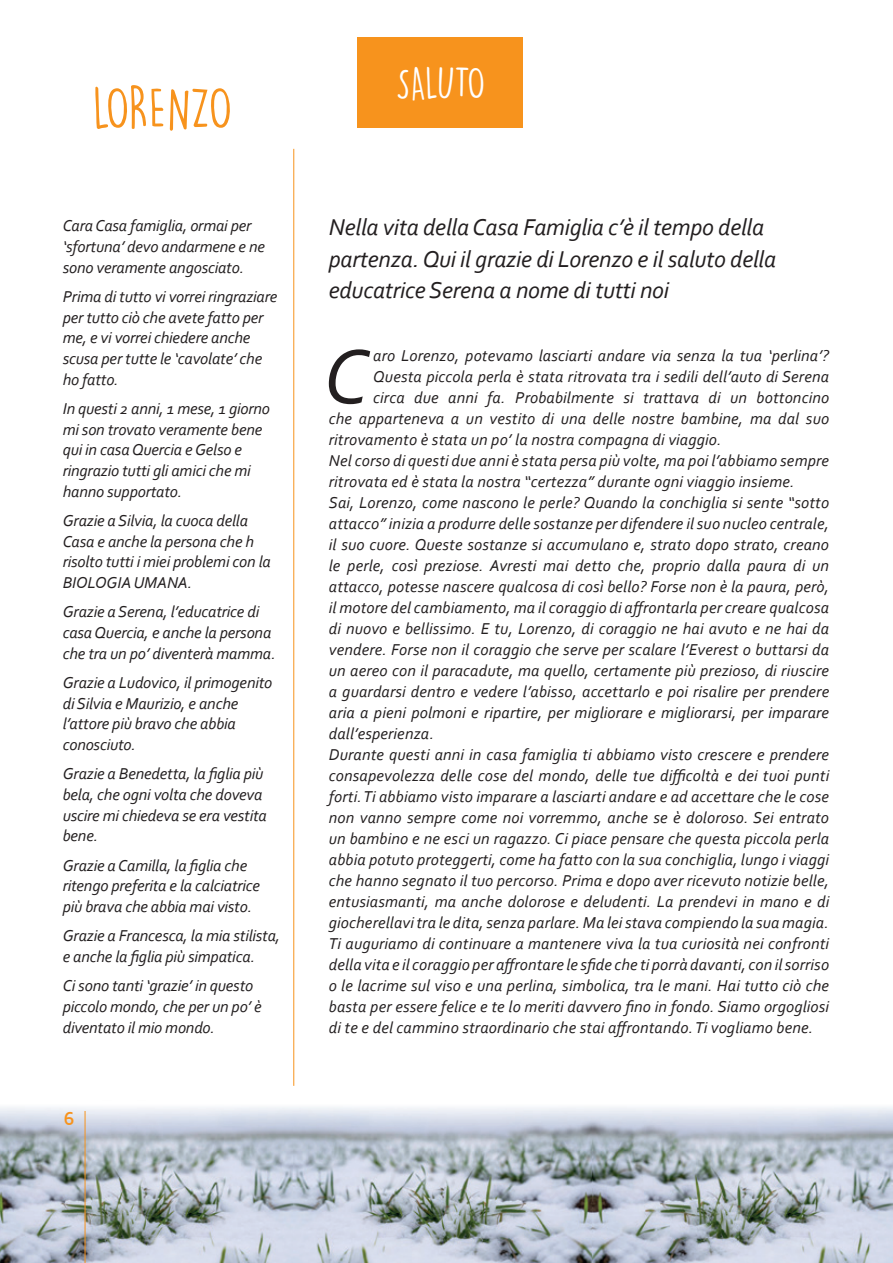
<style>
.page{position:relative;width:893px;height:1263px;background:#fff}
.page>*{position:absolute;margin:0;border:0;box-sizing:border-box;transform-origin:0 0}
.t1{font:italic 80.85px "Corbel";color:#231f20}
.t2{font:54px "DK Lemon Yellow Sun";letter-spacing:-.025em;color:#f7931d}
.t3{font:40.95px "DK Lemon Yellow Sun";letter-spacing:-.03em;color:#fff}
.t4{font:italic 24px/31.5px "Corbel";letter-spacing:-.01em;color:#231f20}
.t5{font:700 19.5px "Corbel";color:#f7931d}
.t6{font:italic 16.5px "Corbel";letter-spacing:.01em;color:#231f20}
.t7{font:italic 16.5px/20.7px "Corbel";letter-spacing:-.01em;color:#231f20}
</style>
<div class="page">
<div style="left:357px;top:37px;width:166px;height:90px;background:#f7931d"></div>
<img style="left:0;top:1107px;width:893px;height:156px">
<hr style="left:293px;top:149px;width:1px;height:937px;background:#f7931d">
<hr style="left:85px;top:1111px;width:1px;height:152px;background:#f7931d">
<h2 class="t2" style="left:93px;top:76px;width:141px">LORENZO</h2>
<p class="t7" style="left:63px;top:215px;width:204px">Cara Casa famiglia, ormai per ‘sfortuna’ devo andarmene e ne sono veramente angosciato.</p>
<p class="t7" style="left:63px;top:286px;width:216px">Prima di tutto vi vorrei ringraziare per tutto ciò che avete fatto per me, e vi vorrei chiedere anche scusa per tutte le ‘cavolate’ che ho fatto.</p>
<p class="t7" style="left:63px;top:398px;width:209px">In questi 2 anni, 1 mese, 1 giorno mi son trovato veramente bene qui in casa Quercia e Gelso e ringrazio tutti gli amici che mi hanno supportato.</p>
<p class="t7" style="left:63px;top:510px;width:210px">Grazie a Silvia, la cuoca della<br>Casa e anche la persona che h risolto tutti i miei problemi con la<br>BIOLOGIA UMANA.</p>
<p class="t7" style="left:63px;top:601px;width:214px">Grazie a Serena, l’educatrice di casa Quercia, e anche la persona che tra un po’ diventerà mamma.</p>
<p class="t7" style="left:63px;top:672px;width:211px">Grazie a Ludovico, il primogenito di Silvia e Maurizio, e anche l’attore più bravo che abbia conosciuto.</p>
<p class="t7" style="left:63px;top:763px;width:206px">Grazie a Benedetta, la figlia più bela, che ogni volta che doveva uscire mi chiedeva se era vestita bene.</p>
<p class="t7" style="left:63px;top:854px;width:199px">Grazie a Camilla, la figlia che ritengo preferita e la calciatrice più brava che abbia mai visto.</p>
<p class="t7" style="left:63px;top:925px;width:219px">Grazie a Francesca, la mia stilista, e anche la figlia più simpatica.</p>
<p class="t7" style="left:63px;top:975px;width:201px">Ci sono tanti ‘grazie’ in questo piccolo mondo, che per un po’ è diventato il mio mondo.</p>
<p class="t5" style="left:64px;top:1107px;width:12px">6</p>
<h3 class="t3" style="left:396px;top:58px;width:91px">SALUTO</h3>
<h3 class="t4" style="left:329px;top:211px;width:449px">Nella vita della Casa Famiglia c’è il tempo della partenza. Qui il grazie di Lorenzo e il saluto della educatrice Serena a nome di tutti noi</h3>
<h1 class="t1" style="left:324px;top:326px;width:47px">C</h1>
<p class="t6" style="left:373px;top:345px;width:457px">aro Lorenzo, potevamo lasciarti andare via senza la tua ‘perlina’?</p>
<p class="t6" style="left:373px;top:366px;width:457px">Questa piccola perla è stata ritrovata tra i sedili dell’auto di Serena</p>
<p class="t6" style="left:373px;top:387px;width:457px">circa due anni fa. Probabilmente si trattava di un bottoncino</p>
<p class="t6" style="left:329px;top:408px;width:502px">che apparteneva a un vestito di una delle nostre bambine, ma dal suo</p>
<p class="t6" style="left:329px;top:429px;width:394px">ritrovamento è stata un po’ la nostra compagna di viaggio.</p>
<p class="t6" style="left:329px;top:450px;width:502px">Nel corso di questi due anni è stata persa più volte, ma poi l’abbiamo sempre</p>
<p class="t6" style="left:329px;top:471px;width:467px">ritrovata ed è stata la nostra “certezza” durante ogni viaggio insieme.</p>
<p class="t6" style="left:329px;top:492px;width:502px">Sai, Lorenzo, come nascono le perle? Quando la conchiglia si sente “sotto</p>
<p class="t6" style="left:329px;top:513px;width:502px">attacco” inizia a produrre delle sostanze per difendere il suo nucleo centrale,</p>
<p class="t6" style="left:329px;top:534px;width:502px">il suo cuore. Queste sostanze si accumulano e, strato dopo strato, creano</p>
<p class="t6" style="left:329px;top:555px;width:502px">le perle, così preziose. Avresti mai detto che, proprio dalla paura di un</p>
<p class="t6" style="left:329px;top:576px;width:502px">attacco, potesse nascere qualcosa di così bello? Forse non è la paura, però,</p>
<p class="t6" style="left:329px;top:597px;width:502px">il motore del cambiamento, ma il coraggio di affrontarla per creare qualcosa</p>
<p class="t6" style="left:329px;top:618px;width:502px">di nuovo e bellissimo. E tu, Lorenzo, di coraggio ne hai avuto e ne hai da</p>
<p class="t6" style="left:329px;top:639px;width:502px">vendere. Forse non il coraggio che serve per scalare l’Everest o buttarsi da</p>
<p class="t6" style="left:329px;top:660px;width:502px">un aereo con il paracadute, ma quello, certamente più prezioso, di riuscire</p>
<p class="t6" style="left:329px;top:681px;width:502px">a guardarsi dentro e vedere l’abisso, accettarlo e poi risalire per prendere</p>
<p class="t6" style="left:329px;top:702px;width:502px">aria a pieni polmoni e ripartire, per migliorare e migliorarsi, per imparare</p>
<p class="t6" style="left:329px;top:723px;width:107px">dall’esperienza.</p>
<p class="t6" style="left:329px;top:744px;width:502px">Durante questi anni in casa famiglia ti abbiamo visto crescere e prendere</p>
<p class="t6" style="left:329px;top:766px;width:502px">consapevolezza delle cose del mondo, delle tue difficoltà e dei tuoi punti</p>
<p class="t6" style="left:329px;top:787px;width:502px">forti. Ti abbiamo visto imparare a lasciarti andare e ad accettare che le cose</p>
<p class="t6" style="left:329px;top:808px;width:502px">non vanno sempre come noi vorremmo, anche se è doloroso. Sei entrato</p>
<p class="t6" style="left:329px;top:829px;width:502px">un bambino e ne esci un ragazzo. Ci piace pensare che questa piccola perla</p>
<p class="t6" style="left:329px;top:850px;width:502px">abbia potuto proteggerti, come ha fatto con la sua conchiglia, lungo i viaggi</p>
<p class="t6" style="left:329px;top:871px;width:502px">che hanno segnato il tuo percorso. Prima e dopo aver ricevuto notizie belle,</p>
<p class="t6" style="left:329px;top:892px;width:502px">entusiasmanti, ma anche dolorose e deludenti. La prendevi in mano e di</p>
<p class="t6" style="left:329px;top:913px;width:502px">giocherellavi tra le dita, senza parlare. Ma lei stava compiendo la sua magia.</p>
<p class="t6" style="left:329px;top:934px;width:502px">Ti auguriamo di continuare a mantenere viva la tua curiosità nei confronti</p>
<p class="t6" style="left:329px;top:955px;width:502px">della vita e il coraggio per affrontare le sfide che ti porrà davanti, con il sorriso</p>
<p class="t6" style="left:329px;top:976px;width:502px">o le lacrime sul viso e una perlina, simbolica, tra le mani. Hai tutto ciò che</p>
<p class="t6" style="left:329px;top:997px;width:502px">basta per essere felice e te lo meriti davvero fino in fondo. Siamo orgogliosi</p>
<p class="t6" style="left:329px;top:1018px;width:486px">di te e del cammino straordinario che stai affrontando. Ti vogliamo bene.</p>
</div>
